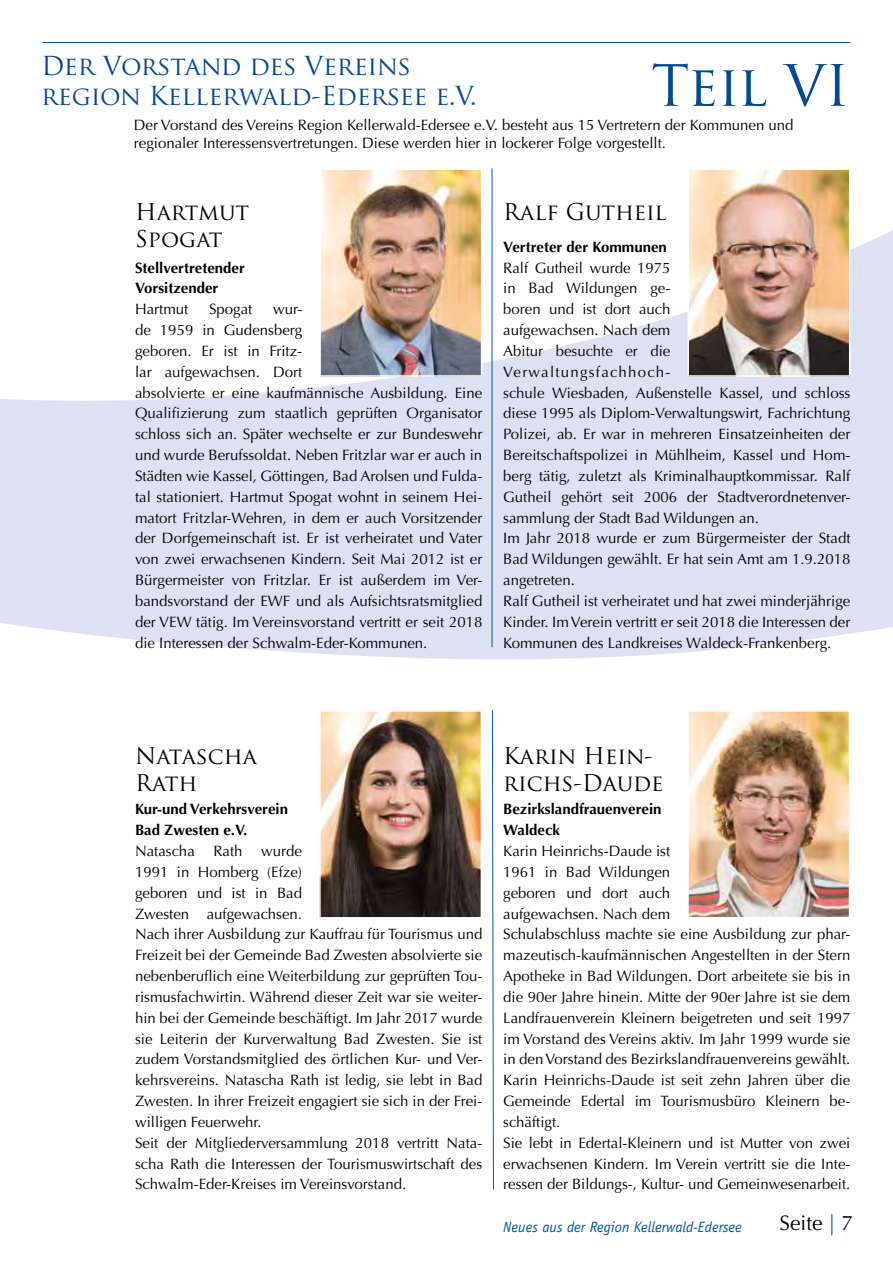
<style>
.page{position:relative;width:893px;height:1263px;background:#fff}
.page>*{position:absolute;margin:0;border:0;box-sizing:border-box;transform-origin:0 0}
.t1{font:55.5px "Trajan Pro";letter-spacing:-.02em;color:#004996}
.t2{font:25.5px/30.6px "Trajan Pro";letter-spacing:-.01em;color:#004996}
.t3{font:22.5px/27px "Trajan Pro";color:#000}
.t4{font:21px "Optima";color:#000}
.t5{font:15px/20.9px "Optima";color:#000}
.t6{font:700 15px/20.9px "Optima";color:#000}
.t7{font:italic 15px "Officina Sans";color:#0058a2}
.s1{color:#0058a2}
</style>
<div class="page">
<svg style="left:0;top:42px;width:893px;height:618px;fill:#dce2f2"></svg>
<img style="left:322px;top:171px;width:157px;height:203px">
<div style="left:319px;top:168px;width:163px;height:209px;border:2px solid #fff"></div>
<img style="left:690px;top:171px;width:157px;height:203px">
<div style="left:687px;top:168px;width:163px;height:209px;border:2px solid #fff"></div>
<hr style="left:492px;top:168px;width:1px;height:479px;background:#0058a2">
<svg style="left:492px;top:710px;width:2px;height:480px"></svg>
<hr style="left:43px;top:42px;width:807px;height:1px;background:#0058a2">
<img style="left:322px;top:713px;width:157px;height:202px">
<div style="left:319px;top:710px;width:163px;height:208px;border:2px solid #fff"></div>
<img style="left:690px;top:713px;width:157px;height:202px">
<div style="left:687px;top:710px;width:163px;height:208px;border:2px solid #fff"></div>
<h2 class="t2" style="left:41px;top:50px;width:437px">Der Vorstand des Vereins region Kellerwald-Edersee e.V.</h2>
<h1 class="t1" style="left:651px;top:50px;width:200px">Teil VI</h1>
<p class="t5" style="left:134px;top:117px;width:661px;line-height:18px">Der Vorstand des Vereins Region Kellerwald-Edersee e.V. besteht aus 15 Vertretern der Kommunen und regionaler Interessensvertretungen. Diese werden hier in lockerer Folge vorgestellt.</p>
<h3 class="t3" style="left:135px;top:198px;width:116px">Hartmut<br>Spogat</h3>
<p class="t6" style="left:135px;top:257px;width:111px">Stellvertretender<br>Vorsitzender</p>
<p class="t5" style="left:135px;top:299px;width:55px">Hartmut</p>
<p class="t5" style="left:209px;top:299px;width:45px">Spogat</p>
<p class="t5" style="left:135px;top:299px;width:349px;text-indent:138px">wur-<br>de 1959 in Gudensberg<br>geboren. Er ist in Fritz-<br>lar aufgewachsen. Dort<br>absolvierte er eine kaufmännische Ausbildung. Eine Qualifizierung zum staatlich geprüften Organisator schloss sich an. Später wechselte er zur Bundeswehr und wurde Berufssoldat. Neben Fritzlar war er auch in Städten wie Kassel, Göttingen, Bad Arolsen und Fulda&shy;tal stationiert. Hartmut Spogat wohnt in seinem Hei&shy;matort Fritzlar-Wehren, in dem er auch Vorsitzender der Dorfgemeinschaft ist. Er ist verheiratet und Vater von zwei erwachsenen Kindern. Seit Mai 2012 ist er Bürgermeister von Fritzlar. Er ist außerdem im Ver&shy;bandsvorstand der EWF und als Aufsichtsratsmitglied der VEW tätig. Im Vereinsvorstand vertritt er seit 2018 die Interessen der Schwalm-Eder-Kommunen.</p>
<h3 class="t3" style="left:503px;top:198px;width:165px">Ralf Gutheil</h3>
<p class="t6" style="left:503px;top:236px;width:165px">Vertreter der Kommunen</p>
<p class="t5" style="left:503px;top:257px;width:349px">Ralf Gutheil wurde 1975<br>in Bad Wildungen ge-<br>boren und ist dort auch<br>aufgewachsen. Nach dem<br>Abitur besuchte er die<br>Verwaltungsfachhoch-<br>schule Wiesbaden, Außenstelle Kassel, und schloss diese 1995 als Diplom-Verwaltungswirt, Fachrichtung Polizei, ab. Er war in mehreren Einsatzeinheiten der Bereitschaftspolizei in Mühlheim, Kassel und Hom&shy;berg tätig, zuletzt als Kriminalhauptkommissar. Ralf Gutheil gehört seit 2006 der Stadtverordnetenver&shy;sammlung der Stadt Bad Wildungen an.<br>Im Jahr 2018 wurde er zum Bürgermeister der Stadt Bad Wildungen gewählt. Er hat sein Amt am 1.9.2018 angetreten.<br>Ralf Gutheil ist verheiratet und hat zwei minderjährige Kinder. Im Verein vertritt er seit 2018 die Interessen der Kommunen des Landkreises Waldeck-Frankenberg.</p>
<h3 class="t3" style="left:135px;top:742px;width:123px">Natascha<br>Rath</h3>
<p class="t6" style="left:135px;top:799px;width:155px">Kur-und Verkehrsverein<br>Bad Zwesten e.V.</p>
<p class="t5" style="left:135px;top:841px;width:349px">Natascha Rath wurde<br>1991 in Homberg (Efze)<br>geboren und ist in Bad<br>Zwesten aufgewachsen.<br>Nach ihrer Ausbildung zur Kauffrau für Tourismus und Freizeit bei der Gemeinde Bad Zwesten absolvierte sie nebenberuflich eine Weiterbildung zur geprüften Tou&shy;rismusfachwirtin. Während dieser Zeit war sie weiter&shy;hin bei der Gemeinde beschäftigt. Im Jahr 2017 wurde sie Leiterin der Kurverwaltung Bad Zwesten. Sie ist zudem Vorstandsmitglied des örtlichen Kur- und Ver&shy;kehrsvereins. Natascha Rath ist ledig, sie lebt in Bad Zwesten. In ihrer Freizeit engagiert sie sich in der Frei&shy;willigen Feuerwehr.<br>Seit der Mitgliederversammlung 2018 vertritt Nata&shy;scha Rath die Interessen der Tourismuswirtschaft des Schwalm-Eder-Kreises im Vereinsvorstand.</p>
<h3 class="t3" style="left:503px;top:742px;width:162px">Karin Hein&shy;richs-Daude</h3>
<p class="t6" style="left:503px;top:799px;width:160px">Bezirkslandfrauenverein<br>Waldeck</p>
<p class="t5" style="left:503px;top:841px;width:349px">Karin Heinrichs-Daude ist<br>1961 in Bad Wildungen<br>geboren und dort auch<br>aufgewachsen. Nach dem<br>Schulabschluss machte sie eine Ausbildung zur phar&shy;mazeutisch-kaufmännischen Angestellten in der Stern Apotheke in Bad Wildungen. Dort arbeitete sie bis in die 90er Jahre hinein. Mitte der 90er Jahre ist sie dem Landfrauenverein Kleinern beigetreten und seit 1997 im Vorstand des Vereins aktiv. Im Jahr 1999 wurde sie in den Vorstand des Bezirkslandfrauenvereins gewählt.<br>Karin Heinrichs-Daude ist seit zehn Jahren über die Gemeinde Edertal im Tourismusbüro Kleinern be&shy;schäftigt.<br>Sie lebt in Edertal-Kleinern und ist Mutter von zwei erwachsenen Kindern. Im Verein vertritt sie die Inte&shy;ressen der Bildungs-, Kultur- und Gemeinwesenarbeit.</p>
<p class="t7" style="left:503px;top:1218px;width:240px">Neues aus der Region Kellerwald-Edersee</p>
<h3 class="t4" style="left:780px;top:1211px;width:75px">Seite <span class="s1">|</span> 7</h3>
</div>
